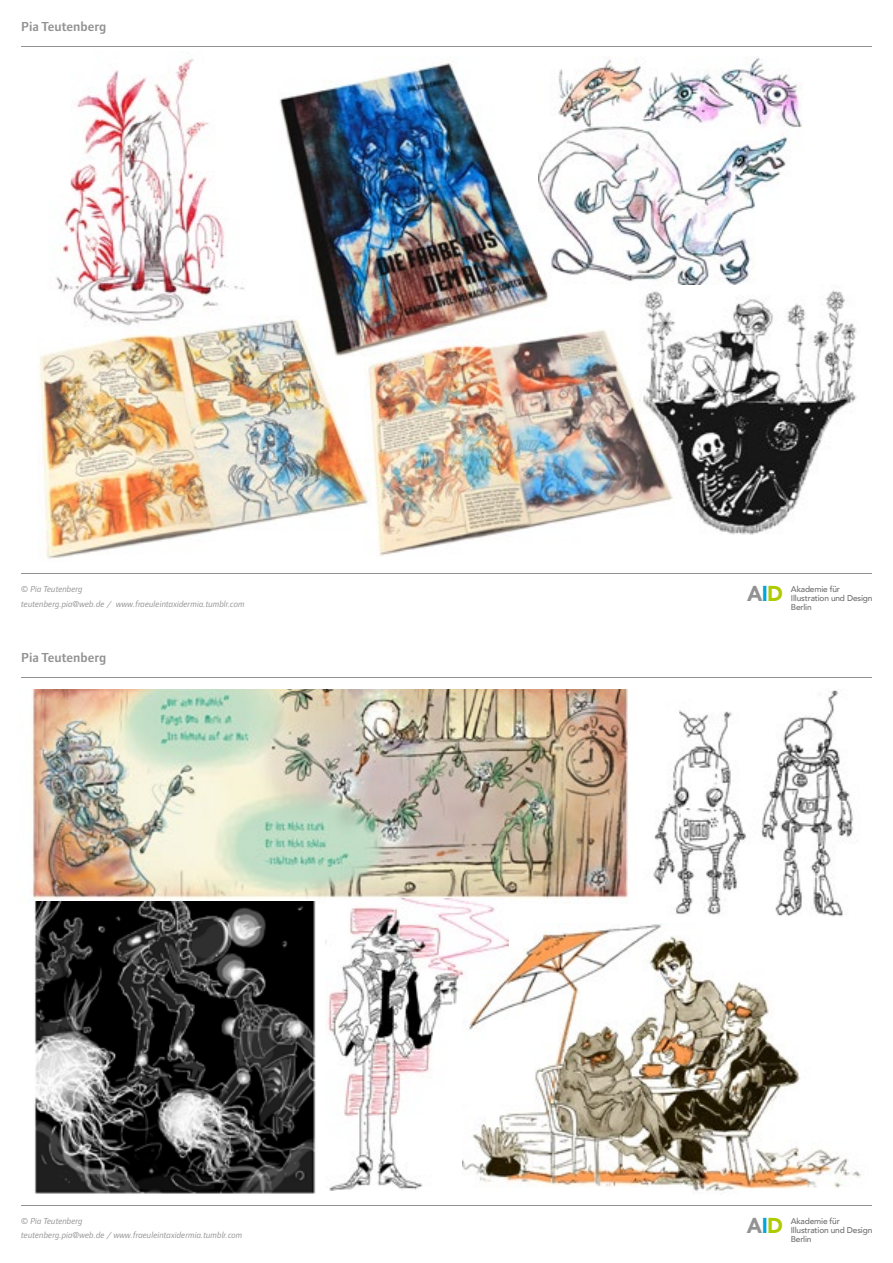
<style>
.page{position:relative;width:893px;height:1263px;background:#fff}
.page>*{position:absolute;margin:0;border:0;box-sizing:border-box;transform-origin:0 0}
.t1{font:900 21.6px "Avenir";letter-spacing:-.03em;color:#919291;scale:.96 1}
.t2{font:600 13.5px "Foundry Form Sans";color:#919291}
.t3{font:italic 9px/14.4px "Foundry Form Sans";color:#919291}
.t4{font:500 8.4px/9px "Avenir";letter-spacing:-.02em;color:#6e6e6e}
.s1{color:#00a6d7}
.s2{color:#afca00}
</style>
<div class="page">
<img style="left:279px;top:63px;width:270px;height:263px">
<img style="left:39px;top:316px;width:333px;height:243px">
<img style="left:365px;top:326px;width:274px;height:230px">
<img style="left:639px;top:284px;width:218px;height:251px">
<img style="left:539px;top:57px;width:263px;height:227px">
<img style="left:48px;top:51px;width:200px;height:279px">
<hr style="left:21px;top:46px;width:851px;height:1px;background:#919291">
<hr style="left:21px;top:573px;width:851px;height:1px;background:#919291">
<img style="left:31px;top:689px;width:598px;height:213px">
<img style="left:32px;top:901px;width:285px;height:293px">
<img style="left:325px;top:899px;width:183px;height:291px">
<img style="left:462px;top:923px;width:399px;height:269px">
<img style="left:644px;top:690px;width:217px;height:234px">
<hr style="left:21px;top:677px;width:851px;height:1px;background:#919291">
<hr style="left:21px;top:1205px;width:851px;height:1px;background:#919291">
<h2 class="t2" style="left:21px;top:18px;width:86px">Pia Teutenberg</h2>
<p class="t3" style="left:21px;top:582px;width:225px">© Pia Teutenberg<br>teutenberg.pia@web.de / www.fraeuleintaxidermia.tumblr.com</p>
<h2 class="t2" style="left:21px;top:650px;width:86px">Pia Teutenberg</h2>
<p class="t3" style="left:21px;top:1213px;width:223px">© Pia Teutenberg<br>teutenberg.pia@web.de / www.fraeuleintaxidermia.tumblr.com</p>
<h1 class="t1" style="left:747px;top:575px;width:39px">A<span class="s1">I</span><span class="s2">D</span></h1>
<p class="t4" style="left:791px;top:584px;width:83px">Akademie für<br>Illustration und Design<br>Berlin</p>
<h1 class="t1" style="left:747px;top:1207px;width:39px">A<span class="s1">I</span><span class="s2">D</span></h1>
<p class="t4" style="left:791px;top:1216px;width:83px">Akademie für<br>Illustration und Design<br>Berlin</p>
</div>
